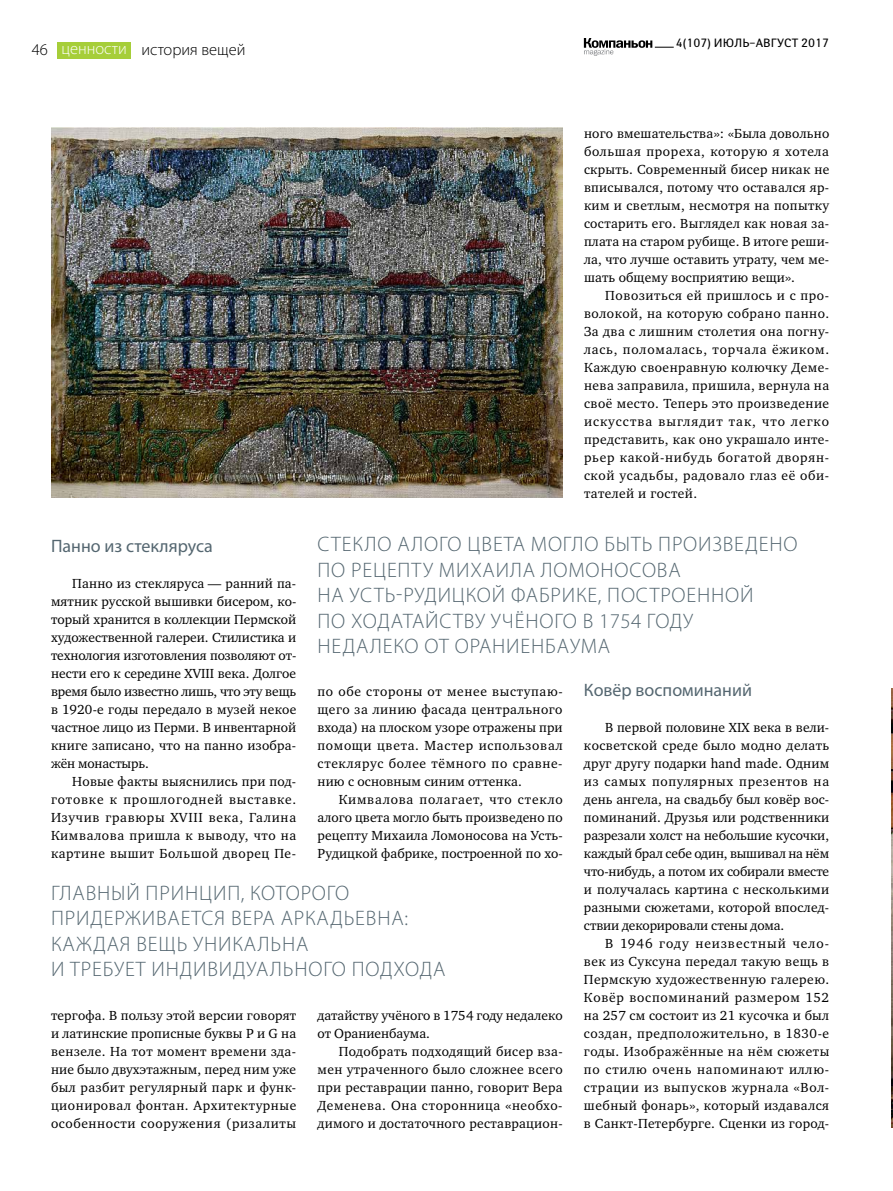
<style>
.page{position:relative;width:893px;height:1191px;background:#fff}
.page>*{position:absolute;margin:0;border:0;box-sizing:border-box;transform-origin:0 0}
.t1{font:300 21px/25.5px "Myriad Pro";letter-spacing:.04em;color:#546670}
.t2{font:18px "Myriad Pro";color:#546670}
.t3{font:300 16.5px "Myriad Pro";color:#000}
.t4{font:13.5px/18px "Charter ITC";letter-spacing:.02em;color:#000;text-align:justify}
.t5{font:13.5px/18px "Charter ITC";color:#000}
.t6{font:12px "Yanus";letter-spacing:.01em;color:#000}
.s1{color:#fff}
</style>
<div class="page">
<svg style="left:584px;top:38px;width:90px;height:18px"></svg>
<div style="left:57px;top:42px;width:74px;height:17px;background:#a6ce39"></div>
<img style="left:51px;top:128px;width:512px;height:370px">
<img style="left:892px;top:689px;width:1px;height:438px">
<p class="t3" style="left:32px;top:40px;width:18px">46</p>
<p class="t3" style="left:62px;top:40px;width:185px"><span class="s1">ценности</span> история вещей</p>
<p class="t6" style="left:676px;top:36px;width:155px">4(107) ИЮЛЬ–АВГУСТ 2017</p>
<p class="t4" style="left:584px;top:124px;width:247px">ного вмешательства»: «Была довольно большая прореха, которую я хотела скрыть. Современный бисер никак не вписывался, потому что оставался яр&shy;ким и светлым, несмотря на попытку состарить его. Выглядел как новая за&shy;плата на старом рубище. В итоге реши&shy;ла, что лучше оставить утрату, чем ме&shy;шать общему восприятию вещи».</p>
<p class="t4" style="left:584px;top:286px;width:247px;text-indent:21px">Повозиться ей пришлось и с про&shy;волокой, на которую собрано панно.<br>За два с лишним столетия она погну&shy;лась, поломалась, торчала ёжиком.<br>Каждую своенравную колючку Деме&shy;нева заправила, пришила, вернула на своё место. Теперь это произведение искусства выглядит так, что легко представить, как оно украшало инте&shy;рьер какой-нибудь богатой дворян&shy;ской усадьбы, радовало глаз её оби&shy;тателей и гостей.</p>
<h1 class="t1" style="left:317px;top:531px;width:482px">СТЕКЛО АЛОГО ЦВЕТА МОГЛО БЫТЬ ПРОИЗВЕДЕНО ПО РЕЦЕПТУ МИХАИЛА ЛОМОНОСОВА<br>НА УСТЬ-РУДИЦКОЙ ФАБРИКЕ, ПОСТРОЕННОЙ<br>ПО ХОДАТАЙСТВУ УЧЁНОГО В 1754 ГОДУ НЕДАЛЕКО ОТ ОРАНИЕНБАУМА</h1>
<h2 class="t2" style="left:51px;top:535px;width:163px">Панно из стекляруса</h2>
<p class="t4" style="left:51px;top:574px;width:247px;text-indent:21px">Панно из стекляруса — ранний па&shy;мятник русской вышивки бисером, ко&shy;торый хранится в коллекции Пермской художественной галереи. Стилистика и технология изготовления позволяют от&shy;нести его к середине XVIII века. Долгое время было известно лишь, что эту вещь в 1920-е годы передало в музей некое частное лицо из Перми. В инвентарной книге записано, что на панно изобра&shy;жён монастырь.</p>
<p class="t4" style="left:51px;top:772px;width:247px;text-indent:21px">Новые факты выяснились при под&shy;готовке к прошлогодней выставке.<br>Изучив гравюры XVIII века, Галина Кимвалова пришла к выводу, что на картине вышит Большой дворец Пе-</p>
<h2 class="t2" style="left:584px;top:679px;width:169px">Ковёр воспоминаний</h2>
<p class="t4" style="left:584px;top:718px;width:247px;text-indent:21px">В первой половине XIX века в вели&shy;косветской среде было модно делать друг другу подарки hand made. Одним из самых популярных презентов на день ангела, на свадьбу был ковёр вос&shy;поминаний. Друзья или родственники разрезали холст на небольшие кусочки, каждый брал себе один, вышивал на нём что-нибудь, а потом их собирали вместе и получалась картина с несколькими разными сюжетами, которой впослед&shy;ствии декорировали стены дома.</p>
<p class="t4" style="left:584px;top:934px;width:247px;text-indent:21px">В 1946 году неизвестный чело&shy;век из Суксуна передал такую вещь в Пермскую художественную галерею.<br>Ковёр воспоминаний размером 152 на 257 см состоит из 21 кусочка и был создан, предположительно, в 1830-е годы. Изображённые на нём сюжеты по стилю очень напоминают иллю&shy;страции из выпусков журнала «Вол&shy;шебный фонарь», который издавался в Санкт-Петербурге. Сценки из город-</p>
<p class="t4" style="left:317px;top:682px;width:247px">по обе стороны от менее выступаю&shy;щего за линию фасада центрального входа) на плоском узоре отражены при помощи цвета. Мастер использовал стеклярус более тёмного по сравне&shy;нию с основным синим оттенка.</p>
<p class="t4" style="left:317px;top:790px;width:247px;text-indent:21px">Кимвалова полагает, что стекло алого цвета могло быть произведено по рецепту Михаила Ломоносова на Усть-Рудицкой фабрике, построенной по хо-</p>
<h1 class="t1" style="left:51px;top:879px;width:396px">ГЛАВНЫЙ ПРИНЦИП, КОТОРОГО<br>ПРИДЕРЖИВАЕТСЯ ВЕРА АРКАДЬЕВНА:<br>КАЖДАЯ ВЕЩЬ УНИКАЛЬНА<br>И ТРЕБУЕТ ИНДИВИДУАЛЬНОГО ПОДХОДА</h1>
<p class="t4" style="left:51px;top:1006px;width:247px">тергофа. В пользу этой версии говорят и латинские прописные буквы P и G на вензеле. На тот момент времени зда&shy;ние было двухэтажным, перед ним уже был разбит регулярный парк и функ&shy;ционировал фонтан. Архитектурные особенности сооружения (ризалиты</p>
<p class="t5" style="left:317px;top:1006px;width:247px">датайству учёного в 1754 году недалеко от Ораниенбаума.</p>
<p class="t4" style="left:317px;top:1042px;width:247px;text-indent:21px">Подобрать подходящий бисер вза&shy;мен утраченного было сложнее всего при реставрации панно, говорит Вера Деменева. Она сторонница «необхо&shy;димого и достаточного реставрацион-</p>
</div>
